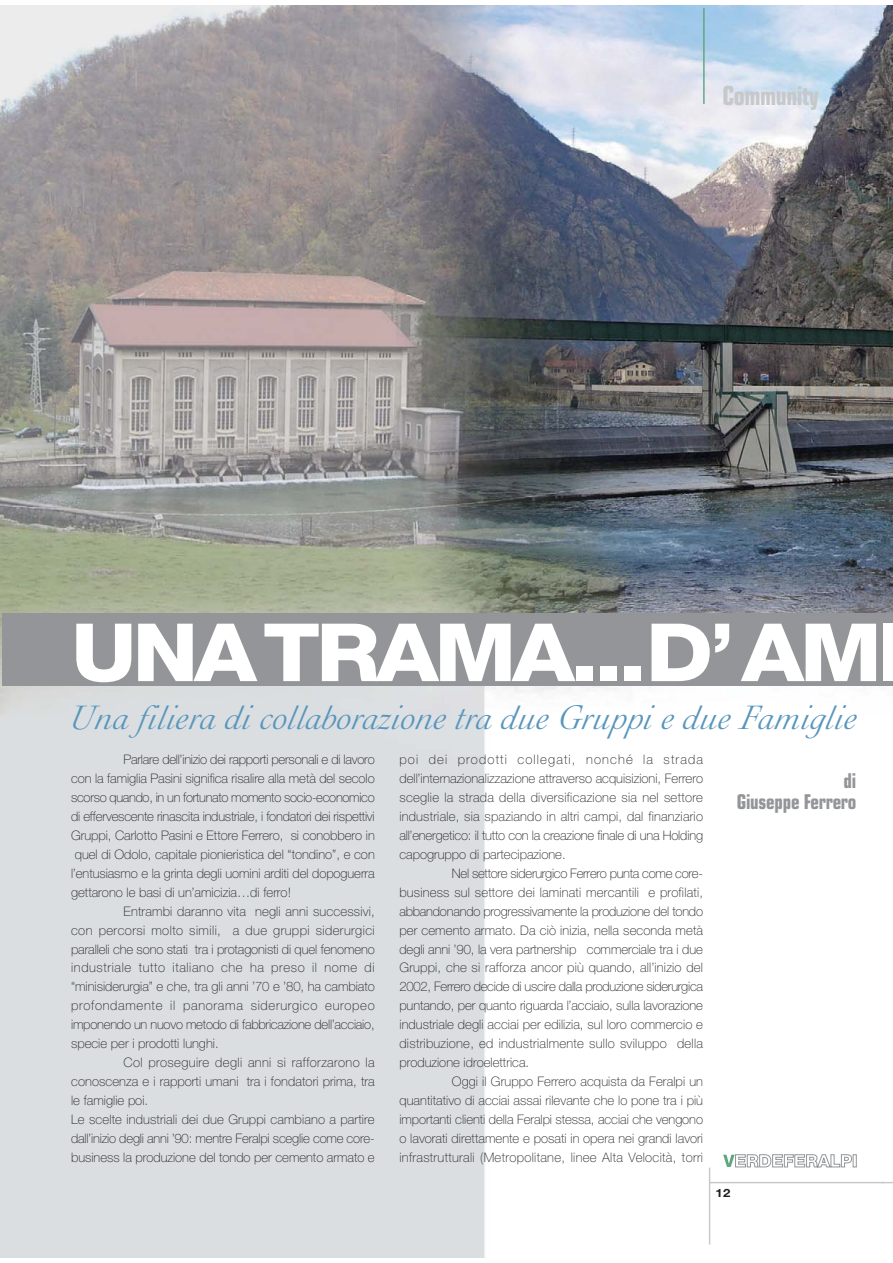
<style>
.page{position:relative;width:893px;height:1263px;background:#fff}
.page>*{position:absolute;margin:0;border:0;box-sizing:border-box;transform-origin:0 0}
.t1{font:800 80.4px "Helvetica Neue";letter-spacing:-.045em;color:#fff;scale:1.1 1}
.t2{font:34.95px "Baccara";letter-spacing:-.01em;color:#5896bc}
.t3{font:700 condensed 26.25px "Eurostile";letter-spacing:-.02em;color:#c6c8ca;scale:.9 1}
.t4{font:700 condensed 20.4px/20.9px "Eurostile";letter-spacing:-.015em;color:#939598;text-align:right;scale:.9 1}
.t5{font:100 13.05px "Helvetica Neue";color:#231f20}
.t6{font:100 13.05px "Helvetica Neue";letter-spacing:.02em;color:#231f20}
.t7{font:100 13.05px "Helvetica Neue";letter-spacing:-.02em;color:#231f20}
.t8{font:100 13.05px "Helvetica Neue";letter-spacing:.025em;color:#231f20}
.t9{font:100 13.05px "Helvetica Neue";letter-spacing:-.025em;color:#231f20}
.t10{font:100 13.05px "Helvetica Neue";letter-spacing:.03em;color:#231f20}
.t11{font:100 13.05px "Helvetica Neue";letter-spacing:.045em;color:#231f20}
.t12{font:100 13.05px "Helvetica Neue";letter-spacing:.055em;color:#231f20}
.t13{font:100 13.05px "Helvetica Neue";letter-spacing:.085em;color:#231f20}
.t14{font:700 11.4px "Helvetica Neue";color:#231f20;scale:1.14 1}
</style>
<div class="page">
<img style="left:0;top:6px;width:892px;height:1251px">
<hr style="left:703px;top:8px;width:1px;height:96px;background:#5fa67f">
<div style="left:2px;top:613px;width:890px;height:73px;background:#939598"></div>
<hr style="left:710px;top:1182px;width:174px;height:1px;background:#c6c8ca">
<hr style="left:709px;top:1168px;width:1px;height:77px;background:#c6c8ca">
<svg style="left:723px;top:1153px;width:134px;height:34px"></svg>
<h3 class="t3" style="left:722px;top:86px;width:108px">Community</h3>
<h1 class="t1" style="left:71px;top:624px;width:760px">UNATRAMA...D’AMI</h1>
<h2 class="t2" style="left:69px;top:705px;width:789px">Una filiera di collaborazione tra due Gruppi e due Famiglie</h2>
<p class="t5" style="left:124px;top:755px;width:253px">Parlare dell’inizio dei rapporti personali e di lavoro</p>
<p class="t5" style="left:71px;top:774px;width:305px">con la famiglia Pasini significa risalire alla metà del secolo</p>
<p class="t9" style="left:71px;top:793px;width:305px">scorso quando, in un fortunato momento socio-economico</p>
<p class="t5" style="left:71px;top:812px;width:305px">di effervescente rinascita industriale, i fondatori dei rispettivi</p>
<p class="t5" style="left:71px;top:831px;width:305px">Gruppi, Carlotto Pasini e Ettore Ferrero, si conobbero in</p>
<p class="t5" style="left:75px;top:850px;width:301px">quel di Odolo, capitale pionieristica del “tondino”, e con</p>
<p class="t5" style="left:71px;top:868px;width:305px">l’entusiasmo e la grinta degli uomini arditi del dopoguerra</p>
<p class="t5" style="left:71px;top:887px;width:221px">gettarono le basi di un’amicizia…di ferro!</p>
<p class="t5" style="left:124px;top:906px;width:253px">Entrambi daranno vita negli anni successivi,</p>
<p class="t10" style="left:71px;top:925px;width:305px">con percorsi molto simili, a due gruppi siderurgici</p>
<p class="t5" style="left:71px;top:944px;width:305px">paralleli che sono stati tra i protagonisti di quel fenomeno</p>
<p class="t11" style="left:71px;top:963px;width:305px">industriale tutto italiano che ha preso il nome di</p>
<p class="t5" style="left:71px;top:982px;width:305px">“minisiderurgia” e che, tra gli anni ’70 e ’80, ha cambiato</p>
<p class="t12" style="left:71px;top:1001px;width:305px">profondamente il panorama siderurgico europeo</p>
<p class="t5" style="left:71px;top:1020px;width:305px">imponendo un nuovo metodo di fabbricazione dell’acciaio,</p>
<p class="t5" style="left:71px;top:1039px;width:149px">specie per i prodotti lunghi.</p>
<p class="t8" style="left:124px;top:1058px;width:253px">Col proseguire degli anni si rafforzarono la</p>
<p class="t5" style="left:71px;top:1077px;width:305px">conoscenza e i rapporti umani tra i fondatori prima, tra</p>
<p class="t5" style="left:71px;top:1096px;width:79px">le famiglie poi.</p>
<p class="t5" style="left:71px;top:1115px;width:305px">Le scelte industriali dei due Gruppi cambiano a partire</p>
<p class="t5" style="left:71px;top:1134px;width:305px">dall’inizio degli anni ’90: mentre Feralpi sceglie come core-</p>
<p class="t5" style="left:71px;top:1153px;width:305px">business la produzione del tondo per cemento armato e</p>
<p class="t13" style="left:399px;top:755px;width:305px">poi dei prodotti collegati, nonché la strada</p>
<p class="t5" style="left:399px;top:774px;width:305px">dell’internazionalizzazione attraverso acquisizioni, Ferrero</p>
<p class="t6" style="left:399px;top:793px;width:305px">sceglie la strada della diversificazione sia nel settore</p>
<p class="t5" style="left:399px;top:812px;width:305px">industriale, sia spaziando in altri campi, dal finanziario</p>
<p class="t5" style="left:399px;top:831px;width:305px">all’energetico: il tutto con la creazione finale di una Holding</p>
<p class="t5" style="left:399px;top:850px;width:168px">capogruppo di partecipazione.</p>
<p class="t7" style="left:452px;top:868px;width:253px">Nel settore siderurgico Ferrero punta come core-</p>
<p class="t5" style="left:399px;top:887px;width:305px">business sul settore dei laminati mercantili e profilati,</p>
<p class="t5" style="left:399px;top:906px;width:305px">abbandonando progressivamente la produzione del tondo</p>
<p class="t5" style="left:399px;top:925px;width:305px">per cemento armato. Da ciò inizia, nella seconda metà</p>
<p class="t5" style="left:399px;top:944px;width:305px">degli anni ’90, la vera partnership commerciale tra i due</p>
<p class="t5" style="left:399px;top:963px;width:305px">Gruppi, che si rafforza ancor più quando, all’inizio del</p>
<p class="t7" style="left:399px;top:982px;width:305px">2002, Ferrero decide di uscire dalla produzione siderurgica</p>
<p class="t5" style="left:399px;top:1001px;width:305px">puntando, per quanto riguarda l’acciaio, sulla lavorazione</p>
<p class="t5" style="left:399px;top:1020px;width:305px">industriale degli acciai per edilizia, sul loro commercio e</p>
<p class="t6" style="left:399px;top:1039px;width:305px">distribuzione, ed industrialmente sullo sviluppo della</p>
<p class="t5" style="left:399px;top:1058px;width:131px">produzione idroelettrica.</p>
<p class="t5" style="left:452px;top:1077px;width:253px">Oggi il Gruppo Ferrero acquista da Feralpi un</p>
<p class="t5" style="left:399px;top:1096px;width:305px">quantitativo di acciai assai rilevante che lo pone tra i più</p>
<p class="t5" style="left:399px;top:1115px;width:305px">importanti clienti della Feralpi stessa, acciai che vengono</p>
<p class="t5" style="left:399px;top:1134px;width:305px">o lavorati direttamente e posati in opera nei grandi lavori</p>
<p class="t8" style="left:399px;top:1153px;width:305px">infrastrutturali (Metropolitane, linee Alta Velocità, torri</p>
<h3 class="t4" style="left:737px;top:772px;width:134px">di<br>Giuseppe Ferrero</h3>
<p class="t14" style="left:715px;top:1189px;width:14px">12</p>
</div>
